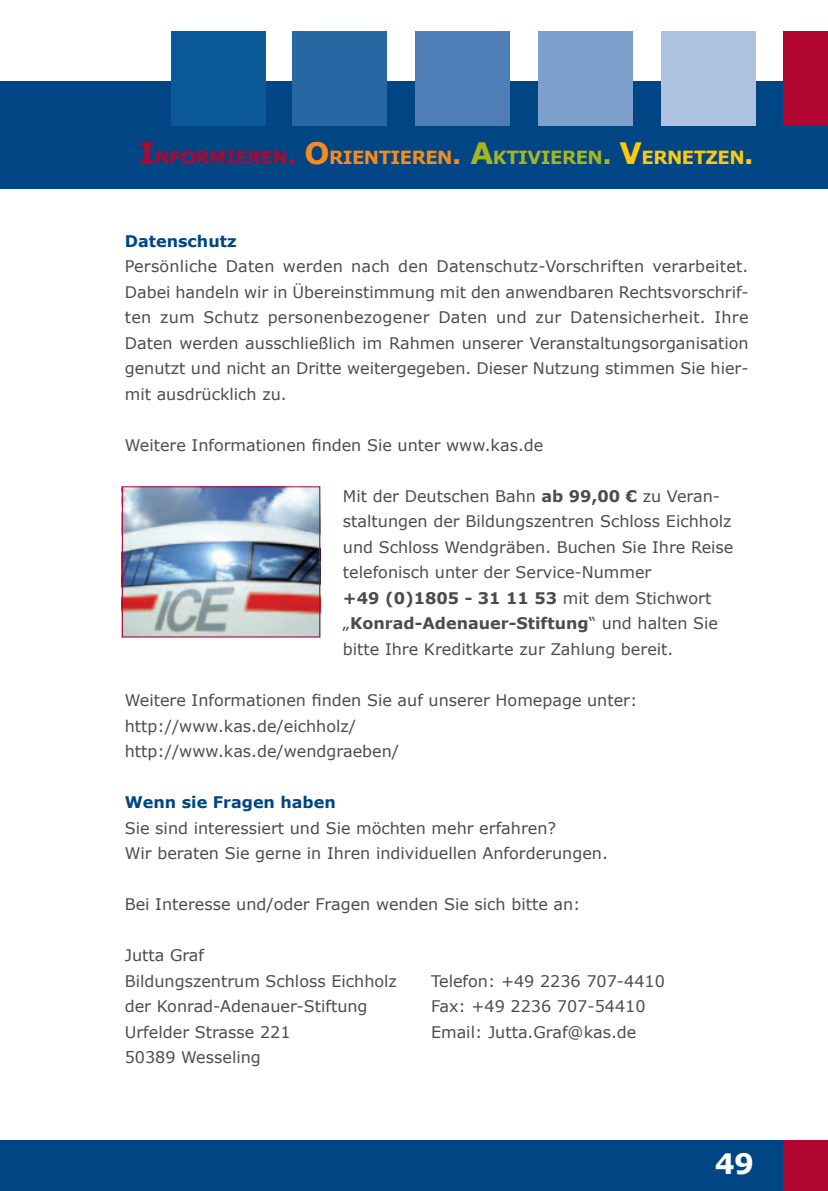
<style>
.page{position:relative;width:828px;height:1191px;background:#fff}
.page>*{position:absolute;margin:0;border:0;box-sizing:border-box;transform-origin:0 0}
.t1{font:700 28.2px "Verdana";color:#fff}
.t2{font:700 18px "Verdana";letter-spacing:-.03em;color:#b00630}
.t3{font:16px/25.6px "Verdana";color:#4b4c4d}
.t4{font:700 16px "Verdana";color:#004684}
.s1{font-size:29.6px}
.s2{font-size:25.8px}
.s3{font-size:29.6px;color:#f68b1f}
.s4{color:#f68b1f}
.s5{font-size:25.8px;color:#f68b1f}
.s6{font-size:29.6px;color:#a5b522}
.s7{color:#a5b522}
.s8{font-size:25.8px;color:#a5b522}
.s9{font-size:29.6px;color:#feca0a}
.s10{color:#feca0a}
.s11{font-size:25.8px;color:#feca0a}
.s12{font-weight:700}
</style>
<div class="page">
<div style="left:0;top:1140px;width:828px;height:51px;background:#004684"></div>
<div style="left:0;top:81px;width:828px;height:108px;background:#004684"></div>
<div style="left:783px;top:31px;width:45px;height:94px;background:#b00630"></div>
<div style="left:783px;top:1140px;width:45px;height:51px;background:#b00630"></div>
<div style="left:661px;top:31px;width:94px;height:94px;background:#aec3e0"></div>
<div style="left:171px;top:31px;width:94px;height:94px;background:#0b5997"></div>
<div style="left:292px;top:31px;width:94px;height:94px;background:#2767a4"></div>
<div style="left:538px;top:31px;width:95px;height:94px;background:#7da0cc"></div>
<div style="left:416px;top:31px;width:94px;height:94px;background:#4f7db5"></div>
<img style="left:124px;top:488px;width:194px;height:147px">
<div style="left:122px;top:486px;width:198px;height:151px;border:1px solid #b00630"></div>
<p class="t2" style="left:139px;top:146px;width:616px"><span class="s1">I</span>NFORMIEREN<span class="s2">.</span> <span class="s3">O</span><span class="s4">RIENTIEREN</span><span class="s5">.</span> <span class="s6">A</span><span class="s7">KTIVIEREN</span><span class="s8">.</span> <span class="s9">V</span><span class="s10">ERNETZEN</span><span class="s11">.</span></p>
<p class="t4" style="left:125px;top:231px;width:113px">datenschutz</p>
<p class="t3" style="left:125px;top:253px;width:625px;text-align:justify">Persönliche Daten werden nach den Datenschutz-Vorschriften verarbeitet.<br>Dabei handeln wir in Übereinstimmung mit den anwendbaren Rechtsvorschrif&shy;ten zum Schutz personenbezogener Daten und zur Datensicherheit. Ihre Daten werden ausschließlich im Rahmen unserer Veranstaltungsorganisation genutzt und nicht an Dritte weitergegeben. Dieser Nutzung stimmen Sie hier&shy;mit ausdrücklich zu.</p>
<p class="t3" style="left:125px;top:432px;width:420px">Weitere Informationen finden Sie unter www.kas.de</p>
<p class="t3" style="left:343px;top:483px;width:392px">Mit der Deutschen Bahn <span class="s12">ab 99,00 €</span> zu Veran&shy;staltungen der Bildungszentren Schloss Eichholz und Schloss Wendgräben. Buchen Sie Ihre Reise telefonisch unter der Service-Nummer<br><span class="s12">+49 (0)1805 - 31 11 53</span> mit dem Stichwort „<span class="s12">Konrad-adenauer-stiftung</span>“ und halten Sie bitte Ihre Kreditkarte zur Zahlung bereit.</p>
<p class="t3" style="left:125px;top:687px;width:514px">Weitere Informationen finden Sie auf unserer Homepage unter: http://www.kas.de/eichholz/<br>http://www.kas.de/wendgraeben/</p>
<p class="t4" style="left:125px;top:792px;width:212px">Wenn sie Fragen haben</p>
<p class="t3" style="left:125px;top:814px;width:484px">Sie sind interessiert und Sie möchten mehr erfahren?<br>Wir beraten Sie gerne in Ihren individuellen Anforderungen.</p>
<p class="t3" style="left:125px;top:891px;width:457px">Bei Interesse und/oder Fragen wenden Sie sich bitte an:</p>
<p class="t3" style="left:125px;top:942px;width:274px">Jutta Graf<br>Bildungszentrum Schloss Eichholz</p>
<p class="t3" style="left:431px;top:967px;width:235px">Telefon: +49 2236 707-4410</p>
<p class="t3" style="left:125px;top:993px;width:244px">der Konrad-Adenauer-Stiftung</p>
<p class="t3" style="left:431px;top:993px;width:216px">Fax: +49 2236 707-54410</p>
<p class="t3" style="left:125px;top:1018px;width:167px">Urfelder Strasse 221</p>
<p class="t3" style="left:431px;top:1018px;width:207px">Email: Jutta.Graf@kas.de</p>
<p class="t3" style="left:125px;top:1044px;width:138px">50389 Wesseling</p>
<h1 class="t1" style="left:715px;top:1145px;width:41px">49</h1>
</div>
